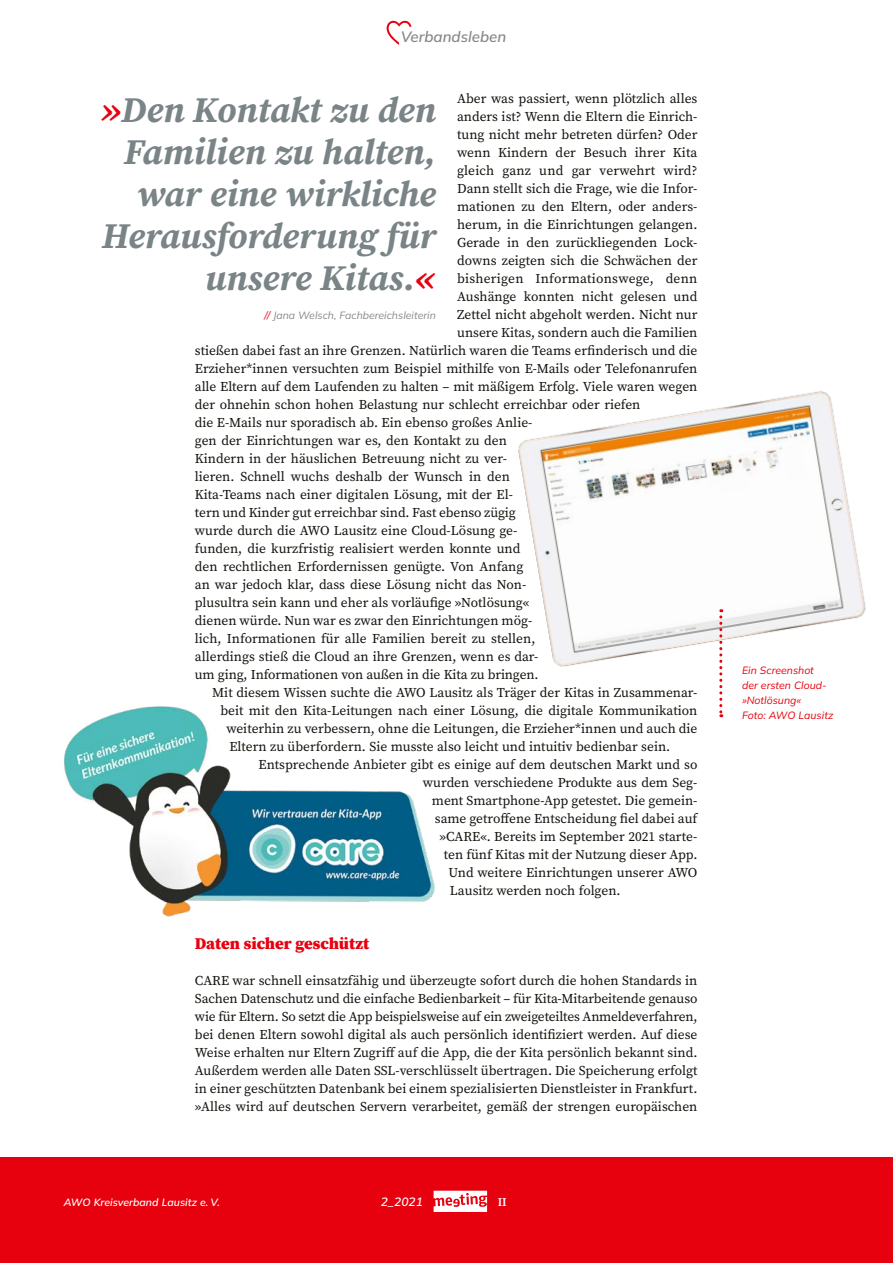
<style>
.page{position:relative;width:893px;height:1263px;background:#fff}
.page>*{position:absolute;margin:0;border:0;box-sizing:border-box;transform-origin:0 0}
.t1{font:italic 700 36px/42px "Source Serif Pro";color:#7a8487;text-align:right}
.t2{font:900 16.5px "Source Serif Pro";color:#e7000e}
.t3{font:italic 200 15px "Mulish";color:#878988}
.t4{font:13.5px/18px "Source Serif Pro";color:#12120d;text-align:justify}
.t5{font:13.5px "Source Serif Pro";letter-spacing:.02em;color:#12120d}
.t6{font:italic 200 12px "Mulish";color:#fff}
.t7{font:600 12px "Source Serif Pro";color:#fff}
.t8{font:italic 200 10.5px/15px "Mulish";color:#e7000e}
.t9{font:italic 200 10.5px "Mulish";color:#878988}
.t10{font:italic 200 10.5px "Mulish";color:#fff}
.s1{color:#e7000e}
</style>
<div class="page">
<img style="left:64px;top:706px;width:371px;height:211px">
<img style="left:518px;top:391px;width:348px;height:297px">
<svg style="left:719px;top:609px;width:3px;height:108px"></svg>
<svg style="left:387px;top:20px;width:24px;height:25px"></svg>
<div style="left:0;top:1157px;width:893px;height:106px;background:#e7000e"></div>
<svg style="left:434px;top:1191px;width:53px;height:21px"></svg>
<p class="t3" style="left:401px;top:27px;width:107px">Verbandsleben</p>
<p class="t4" style="left:457px;top:90px;width:242px">Aber was passiert, wenn plötzlich alles</p>
<p class="t4" style="left:457px;top:108px;width:242px">anders ist? Wenn die Eltern die Einrich-</p>
<p class="t4" style="left:457px;top:126px;width:242px">tung nicht mehr betreten dürfen? Oder</p>
<p class="t4" style="left:457px;top:144px;width:242px">wenn Kindern der Besuch ihrer Kita</p>
<p class="t4" style="left:457px;top:162px;width:242px">gleich ganz und gar verwehrt wird?</p>
<p class="t4" style="left:457px;top:180px;width:242px">Dann stellt sich die Frage, wie die Infor-</p>
<p class="t4" style="left:457px;top:198px;width:242px">mationen zu den Eltern, oder anders-</p>
<p class="t4" style="left:457px;top:216px;width:242px">herum, in die Einrichtungen gelangen.</p>
<p class="t4" style="left:457px;top:234px;width:242px">Gerade in den zurückliegenden Lock-</p>
<p class="t4" style="left:457px;top:251px;width:242px">downs zeigten sich die Schwächen der</p>
<p class="t5" style="left:457px;top:269px;width:242px">bisherigen Informationswege, denn</p>
<p class="t4" style="left:457px;top:287px;width:242px">Aushänge konnten nicht gelesen und</p>
<p class="t4" style="left:457px;top:305px;width:242px">Zettel nicht abgeholt werden. Nicht nur</p>
<p class="t4" style="left:457px;top:323px;width:242px">unsere Kitas, sondern auch die Familien</p>
<p class="t4" style="left:195px;top:341px;width:504px">stießen dabei fast an ihre Grenzen. Natürlich waren die Teams erfinderisch und die</p>
<p class="t4" style="left:195px;top:359px;width:504px">Erzieher*innen versuchten zum Beispiel mithilfe von E-Mails oder Telefonanrufen</p>
<p class="t4" style="left:195px;top:377px;width:504px">alle Eltern auf dem Laufenden zu halten – mit mäßigem Erfolg. Viele waren wegen</p>
<p class="t4" style="left:195px;top:395px;width:447px">der ohnehin schon hohen Belastung nur schlecht erreichbar oder riefen</p>
<p class="t4" style="left:195px;top:413px;width:339px">die E-Mails nur sporadisch ab. Ein ebenso großes Anlie-</p>
<p class="t4" style="left:195px;top:431px;width:314px">gen der Einrichtungen war es, den Kontakt zu den</p>
<p class="t4" style="left:195px;top:449px;width:313px">Kindern in der häuslichen Betreuung nicht zu ver-</p>
<p class="t4" style="left:195px;top:467px;width:316px">lieren. Schnell wuchs deshalb der Wunsch in den</p>
<p class="t4" style="left:195px;top:485px;width:320px">Kita-Teams nach einer digitalen Lösung, mit der El-</p>
<p class="t4" style="left:195px;top:503px;width:323px">tern und Kinder gut erreichbar sind. Fast ebenso zügig</p>
<p class="t4" style="left:195px;top:521px;width:324px">wurde durch die AWO Lausitz eine Cloud-Lösung ge-</p>
<p class="t4" style="left:195px;top:539px;width:327px">funden, die kurzfristig realisiert werden konnte und</p>
<p class="t4" style="left:195px;top:557px;width:330px">den rechtlichen Erfordernissen genügte. Von Anfang</p>
<p class="t4" style="left:195px;top:575px;width:333px">an war jedoch klar, dass diese Lösung nicht das Non-</p>
<p class="t4" style="left:195px;top:593px;width:336px">plusultra sein kann und eher als vorläufige »Notlösung«</p>
<p class="t4" style="left:195px;top:611px;width:339px">dienen würde. Nun war es zwar den Einrichtungen mög-</p>
<p class="t4" style="left:195px;top:629px;width:342px">lich, Informationen für alle Familien bereit zu stellen,</p>
<p class="t4" style="left:195px;top:647px;width:345px">allerdings stieß die Cloud an ihre Grenzen, wenn es dar-</p>
<p class="t4" style="left:195px;top:665px;width:345px">um ging, Informationen von außen in die Kita zu bringen.</p>
<p class="t4" style="left:212px;top:683px;width:487px">Mit diesem Wissen suchte die AWO Lausitz als Träger der Kitas in Zusammenar-</p>
<p class="t4" style="left:220px;top:701px;width:479px">beit mit den Kita-Leitungen nach einer Lösung, die digitale Kommunikation</p>
<p class="t4" style="left:226px;top:719px;width:473px">weiterhin zu verbessern, ohne die Leitungen, die Erzieher*innen und auch die</p>
<p class="t4" style="left:229px;top:737px;width:442px">Eltern zu überfordern. Sie musste also leicht und intuitiv bedienbar sein.</p>
<p class="t4" style="left:259px;top:755px;width:440px">Entsprechende Anbieter gibt es einige auf dem deutschen Markt und so</p>
<p class="t4" style="left:423px;top:773px;width:276px">wurden verschiedene Produkte aus dem Seg-</p>
<p class="t4" style="left:432px;top:791px;width:267px">ment Smartphone-App getestet. Die gemein-</p>
<p class="t4" style="left:435px;top:809px;width:264px">same getroffene Entscheidung fiel dabei auf</p>
<p class="t4" style="left:439px;top:827px;width:259px">»CARE«. Bereits im September 2021 starte-</p>
<p class="t4" style="left:444px;top:845px;width:255px">ten fünf Kitas mit der Nutzung dieser App.</p>
<p class="t4" style="left:448px;top:863px;width:250px">Und weitere Einrichtungen unserer AWO</p>
<p class="t4" style="left:450px;top:881px;width:172px">Lausitz werden noch folgen.</p>
<h3 class="t2" style="left:195px;top:932px;width:176px">Daten sicher geschützt</h3>
<p class="t4" style="left:195px;top:972px;width:504px">CARE war schnell einsatzfähig und überzeugte sofort durch die hohen Standards in Sachen Datenschutz und die einfache Bedienbarkeit – für Kita-Mitarbeitende genauso wie für Eltern. So setzt die App beispielsweise auf ein zweigeteiltes Anmeldeverfahren, bei denen Eltern sowohl digital als auch persönlich identifiziert werden. Auf diese Weise erhalten nur Eltern Zugriff auf die App, die der Kita persönlich bekannt sind.<br>Außerdem werden alle Daten SSL-verschlüsselt übertragen. Die Speicherung erfolgt in einer geschützten Datenbank bei einem spezialisierten Dienstleister in Frankfurt. »Alles wird auf deutschen Servern verarbeitet, gemäß der strengen europäischen</p>
<p class="t1" style="left:100px;top:89px;width:338px"><span class="s1">»</span>Den Kontakt zu den<br>Familien zu halten, war eine wirkliche<br>Herausforderung für unsere Kitas.<span class="s1">«</span></p>
<p class="t9" style="left:264px;top:308px;width:173px"><span class="s1">//</span> Jana Welsch, Fachbereichsleiterin</p>
<p class="t10" style="left:64px;top:1195px;width:158px">AWO Kreisverband Lausitz e. V.</p>
<p class="t6" style="left:381px;top:1194px;width:44px">2_2021</p>
<p class="t7" style="left:498px;top:1194px;width:11px">II</p>
<p class="t8" style="left:742px;top:662px;width:93px">Ein Screenshot<br>der ersten Cloud-»Notlösung«<br>Foto: AWO Lausitz</p>
</div>
